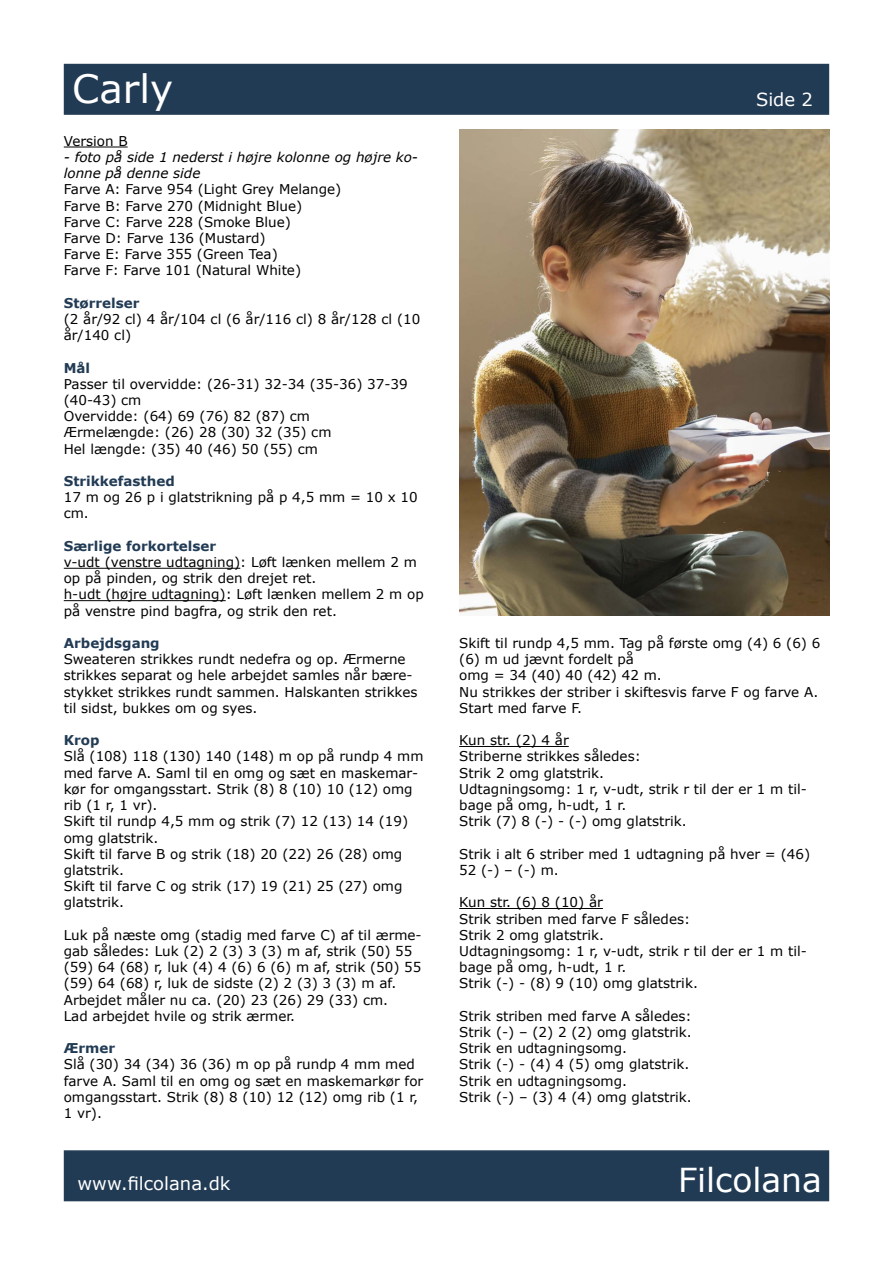
<style>
.page{position:relative;width:893px;height:1263px;background:#fff}
.page>*{position:absolute;margin:0;border:0;box-sizing:border-box;transform-origin:0 0}
.t1{font:39px "Verdana";color:#fff}
.t2{font:33px "Verdana";color:#fff}
.t3{font:18px "Verdana";color:#fff}
.t4{font:13.5px/16.2px "Verdana";color:#000}
.t5{font:700 13.5px "Verdana";color:#223b54}
.t6{font:italic 13.5px/16.2px "Verdana";color:#000}
</style>
<div class="page">
<div style="left:64px;top:64px;width:765px;height:51px;background:#223b54;border:2px solid #243c54"></div>
<div style="left:64px;top:1150px;width:765px;height:51px;background:#223b54;border:2px solid #243c54"></div>
<hr style="left:64px;top:147px;width:64px;height:1px;background:#000">
<hr style="left:64px;top:568px;width:176px;height:1px;background:#000">
<hr style="left:64px;top:600px;width:162px;height:1px;background:#000">
<hr style="left:459px;top:746px;width:110px;height:1px;background:#000">
<hr style="left:459px;top:908px;width:144px;height:1px;background:#000">
<img style="left:459px;top:130px;width:370px;height:486px">
<h1 class="t1" style="left:72px;top:62px;width:103px">Carly</h1>
<p class="t4" style="left:64px;top:133px;width:65px">Version B</p>
<p class="t6" style="left:64px;top:149px;width:356px">- foto på side 1 nederst i højre kolonne og højre ko&shy;lonne på denne side</p>
<p class="t4" style="left:64px;top:181px;width:279px">Farve A: Farve 954 (Light Grey Melange)<br>Farve B: Farve 270 (Midnight Blue)<br>Farve C: Farve 228 (Smoke Blue)<br>Farve D: Farve 136 (Mustard)<br>Farve E: Farve 355 (Green Tea)<br>Farve F: Farve 101 (Natural White)</p>
<p class="t5" style="left:64px;top:293px;width:77px">Størrelser</p>
<p class="t4" style="left:64px;top:311px;width:358px">(2 år/92 cl) 4 år/104 cl (6 år/116 cl) 8 år/128 cl (10 år/140 cl)</p>
<p class="t5" style="left:64px;top:358px;width:28px">Mål</p>
<p class="t4" style="left:64px;top:376px;width:345px">Passer til overvidde: (26-31) 32-34 (35-36) 37-39 (40-43) cm<br>Overvidde: (64) 69 (76) 82 (87) cm<br>Ærmelængde: (26) 28 (30) 32 (35) cm<br>Hel længde: (35) 40 (46) 50 (55) cm</p>
<p class="t5" style="left:64px;top:472px;width:113px">Strikkefasthed</p>
<p class="t4" style="left:64px;top:489px;width:355px">17 m og 26 p i glatstrikning på p 4,5 mm = 10 x 10 cm.</p>
<p class="t5" style="left:64px;top:536px;width:154px">Særlige forkortelser</p>
<p class="t4" style="left:64px;top:554px;width:361px">v-udt (venstre udtagning): Løft lænken mellem 2 m op på pinden, og strik den drejet ret.<br>h-udt (højre udtagning): Løft lænken mellem 2 m op på venstre pind bagfra, og strik den ret.</p>
<p class="t5" style="left:64px;top:634px;width:97px">Arbejdsgang</p>
<p class="t4" style="left:64px;top:651px;width:355px">Sweateren strikkes rundt nedefra og op. Ærmerne strikkes separat og hele arbejdet samles når bære&shy;stykket strikkes rundt sammen. Halskanten strikkes til sidst, bukkes om og syes.</p>
<p class="t5" style="left:64px;top:731px;width:37px">Krop</p>
<p class="t4" style="left:64px;top:748px;width:361px">Slå (108) 118 (130) 140 (148) m op på rundp 4 mm med farve A. Saml til en omg og sæt en maskemar&shy;kør for omgangsstart. Strik (8) 8 (10) 10 (12) omg rib (1 r, 1 vr).<br>Skift til rundp 4,5 mm og strik (7) 12 (13) 14 (19) omg glatstrik.<br>Skift til farve B og strik (18) 20 (22) 26 (28) omg glatstrik.<br>Skift til farve C og strik (17) 19 (21) 25 (27) omg glatstrik.</p>
<p class="t4" style="left:64px;top:926px;width:359px">Luk på næste omg (stadig med farve C) af til ærme&shy;gab således: Luk (2) 2 (3) 3 (3) m af, strik (50) 55 (59) 64 (68) r, luk (4) 4 (6) 6 (6) m af, strik (50) 55 (59) 64 (68) r, luk de sidste (2) 2 (3) 3 (3) m af.<br>Arbejdet måler nu ca. (20) 23 (26) 29 (33) cm.<br>Lad arbejdet hvile og strik ærmer.</p>
<p class="t5" style="left:64px;top:1039px;width:53px">Ærmer</p>
<p class="t4" style="left:64px;top:1056px;width:361px">Slå (30) 34 (34) 36 (36) m op på rundp 4 mm med farve A. Saml til en omg og sæt en maskemarkør for omgangsstart. Strik (8) 8 (10) 12 (12) omg rib (1 r, 1 vr).</p>
<h3 class="t3" style="left:756px;top:87px;width:58px">Side 2</h3>
<p class="t4" style="left:459px;top:635px;width:363px">Skift til rundp 4,5 mm. Tag på første omg (4) 6 (6) 6 (6) m ud jævnt fordelt på<br>omg = 34 (40) 40 (42) 42 m.<br>Nu strikkes der striber i skiftesvis farve F og farve A.<br>Start med farve F.</p>
<p class="t4" style="left:459px;top:732px;width:349px">Kun str. (2) 4 år<br>Striberne strikkes således:<br>Strik 2 omg glatstrik.<br>Udtagningsomg: 1 r, v-udt, strik r til der er 1 m til&shy;bage på omg, h-udt, 1 r.<br>Strik (7) 8 (-) - (-) omg glatstrik.</p>
<p class="t4" style="left:459px;top:845px;width:352px">Strik i alt 6 striber med 1 udtagning på hver = (46)<br>52 (-) – (-) m.</p>
<p class="t4" style="left:459px;top:894px;width:349px">Kun str. (6) 8 (10) år<br>Strik striben med farve F således:<br>Strik 2 omg glatstrik.<br>Udtagningsomg: 1 r, v-udt, strik r til der er 1 m til&shy;bage på omg, h-udt, 1 r.<br>Strik (-) - (8) 9 (10) omg glatstrik.</p>
<p class="t4" style="left:459px;top:1007px;width:234px">Strik striben med farve A således:<br>Strik (-) – (2) 2 (2) omg glatstrik.<br>Strik en udtagningsomg.<br>Strik (-) - (4) 4 (5) omg glatstrik.<br>Strik en udtagningsomg.<br>Strik (-) – (3) 4 (4) omg glatstrik.</p>
<h3 class="t3" style="left:78px;top:1171px;width:154px">www.filcolana.dk</h3>
<h2 class="t2" style="left:678px;top:1157px;width:145px">Filcolana</h2>
</div>
